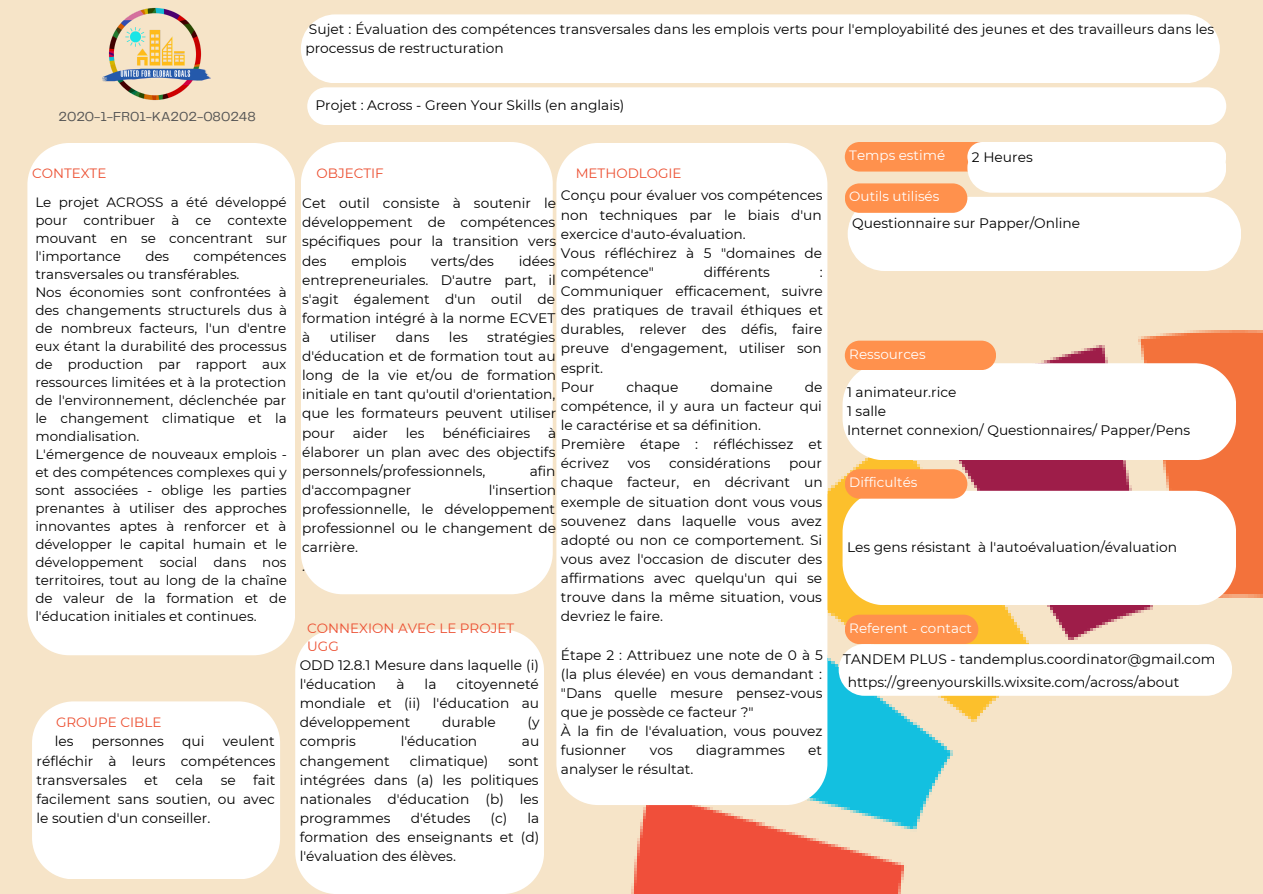
<style>
.page{position:relative;width:1263px;height:894px;background:#fff}
.page>*{position:absolute;margin:0;border:0;box-sizing:border-box;transform-origin:0 0}
.t1{font:13.8px/19px "Montserrat";color:#000;text-align:justify}
.t2{font:13.5px/18px "Montserrat";color:#000;text-align:justify}
.t3{font:13.5px "Montserrat";color:#fff}
.t4{font:13.5px/18px "Montserrat";color:#ec4f31}
.t5{font:13.5px "Telegraf";color:#545454}
</style>
<div class="page">
<div style="left:0;top:0;width:1263px;height:893px;background:#f6e4c8"></div>
<img style="left:102px;top:7px;width:109px;height:94px">
<div style="left:301px;top:14px;width:919px;height:69px;background:#fff"></div>
<img style="left:632px;top:331px;width:631px;height:562px">
<div style="left:556px;top:143px;width:271px;height:661px;background:#fff"></div>
<div style="left:32px;top:701px;width:248px;height:178px;background:#fff"></div>
<div style="left:295px;top:629px;width:249px;height:264px;background:#fff"></div>
<div style="left:27px;top:143px;width:268px;height:512px;background:#fff"></div>
<div style="left:307px;top:87px;width:919px;height:38px;background:#fff;border-radius:19px"></div>
<svg style="left:845px;top:183px;width:396px;height:88px;background:#fef1e7"></svg>
<svg style="left:842px;top:340px;width:394px;height:120px;background:#fce7dc"></svg>
<div style="left:842px;top:490px;width:394px;height:115px;background:#fff"></div>
<svg style="left:845px;top:469px;width:122px;height:29px;background:#fe9450"></svg>
<svg style="left:839px;top:614px;width:393px;height:81px"></svg>
<svg style="left:845px;top:142px;width:381px;height:29px;background:#fe9e63"></svg>
<svg style="left:1089px;top:762px;width:100px;height:97px"></svg>
<div style="left:301px;top:142px;width:252px;height:452px;background:#fff"></div>
<div style="left:967px;top:143px;width:259px;height:50px;background:#fff;border-radius:25px"></div>
<p class="t5" style="left:58px;top:111px;width:199px">2020-1-FR01-KA202-080248</p>
<p class="t1" style="left:305px;top:19px;width:910px">Sujet : Évaluation des compétences transversales dans les emplois verts pour l'employabilité des jeunes et des travailleurs dans les processus de restructuration</p>
<p class="t1" style="left:315px;top:95px;width:310px">Projet : Across - Green Your Skills (en anglais)</p>
<p class="t3" style="left:849px;top:147px;width:97px">Temps estimé</p>
<p class="t1" style="left:972px;top:148px;width:62px">2 Heures</p>
<p class="t4" style="left:32px;top:164px;width:76px">CONTEXTE</p>
<p class="t4" style="left:316px;top:164px;width:69px">OBJECTIF</p>
<p class="t4" style="left:576px;top:164px;width:107px">METHODLOGIE</p>
<p class="t2" style="left:35px;top:193px;width:253px">Le projet ACROSS a été développé pour contribuer à ce contexte mouvant en se concentrant sur l'importance</p>
<p class="t2" style="left:145px;top:247px;width:25px">des</p>
<p class="t2" style="left:35px;top:247px;width:253px;text-indent:158px">compétences transversales ou transférables.</p>
<p class="t2" style="left:35px;top:283px;width:253px">Nos économies sont confrontées à des changements structurels dus à de nombreux facteurs, l'un d'entre eux étant la durabilité des processus de production par rapport aux ressources limitées et à la protection de l'environnement, déclenchée par le changement climatique et la mondialisation.</p>
<p class="t2" style="left:35px;top:444px;width:253px">L'émergence de nouveaux emplois - et des compétences complexes qui y sont associées - oblige les parties prenantes à utiliser des approches innovantes aptes à renforcer et à développer le capital humain et le développement social dans nos territoires, tout au long de la chaîne de valeur de la formation et de l'éducation initiales et continues.</p>
<p class="t4" style="left:56px;top:712px;width:107px">GROUPE CIBLE</p>
<p class="t1" style="left:37px;top:731px;width:240px;text-indent:186px">veulent réfléchir à leurs compétences transversales</p>
<p class="t1" style="left:55px;top:731px;width:20px">les</p>
<p class="t1" style="left:92px;top:731px;width:74px">personnes</p>
<p class="t1" style="left:182px;top:731px;width:24px">qui</p>
<p class="t1" style="left:37px;top:770px;width:240px;text-indent:217px">fait facilement sans soutien, ou avec le soutien d'un conseiller.</p>
<p class="t1" style="left:144px;top:770px;width:15px">et</p>
<p class="t1" style="left:175px;top:770px;width:29px">cela</p>
<p class="t1" style="left:221px;top:770px;width:17px">se</p>
<p class="t1" style="left:561px;top:186px;width:263px">Conçu pour évaluer vos compétences non techniques par le biais d'un exercice d'auto-évaluation.</p>
<p class="t1" style="left:561px;top:243px;width:263px">Vous réfléchirez à 5 "domaines de compétence"</p>
<p class="t1" style="left:302px;top:194px;width:256px">Cet outil consiste à soutenir le développement de compétences spécifiques pour la transition vers des</p>
<p class="t1" style="left:351px;top:251px;width:57px">emplois</p>
<p class="t1" style="left:431px;top:251px;width:64px">verts/des</p>
<p class="t1" style="left:302px;top:251px;width:255px;text-indent:217px">idées entrepreneuriales. D'autre part, il s'agit également d'un outil de formation intégré à la norme ECVET à</p>
<p class="t1" style="left:704px;top:262px;width:68px">différents</p>
<p class="t1" style="left:561px;top:262px;width:263px;text-indent:259px">:<br>Communiquer efficacement, suivre des pratiques de travail éthiques et durables, relever des défis, faire preuve d'engagement, utiliser son esprit.</p>
<p class="t1" style="left:561px;top:377px;width:35px">Pour</p>
<p class="t1" style="left:626px;top:377px;width:54px">chaque</p>
<p class="t1" style="left:711px;top:377px;width:64px">domaine</p>
<p class="t1" style="left:302px;top:327px;width:256px;text-indent:185px">stratégies d'éducation et de formation tout au long de la vie et/ou de formation initiale en tant qu'outil d'orientation, que les formateurs peuvent utiliser pour</p>
<p class="t1" style="left:330px;top:327px;width:48px">utiliser</p>
<p class="t1" style="left:396px;top:327px;width:35px">dans</p>
<p class="t1" style="left:449px;top:327px;width:20px">les</p>
<p class="t1" style="left:561px;top:377px;width:263px;text-indent:244px">de compétence, il y aura un facteur qui le caractérise et sa définition.</p>
<p class="t1" style="left:561px;top:434px;width:263px">Première étape : réfléchissez et écrivez</p>
<p class="t1" style="left:353px;top:423px;width:37px">aider</p>
<p class="t1" style="left:406px;top:423px;width:20px">les</p>
<p class="t1" style="left:443px;top:423px;width:89px">bénéficiaires</p>
<p class="t1" style="left:302px;top:423px;width:255px;text-indent:246px">à élaborer un plan avec des objectifs personnels/professionnels,</p>
<p class="t1" style="left:628px;top:453px;width:24px">vos</p>
<p class="t1" style="left:669px;top:453px;width:103px">considérations</p>
<p class="t1" style="left:561px;top:453px;width:263px;text-indent:228px">pour chaque facteur, en décrivant un exemple de situation dont vous vous souvenez dans laquelle vous avez adopté ou non ce comportement. Si vous avez l'occasion de discuter des affirmations avec quelqu'un qui se trouve dans la même situation, vous devriez le faire.</p>
<p class="t1" style="left:561px;top:645px;width:263px">Étape 2 : Attribuez une note de 0 à 5 (la plus élevée) en vous demandant : "Dans quelle mesure pensez-vous que je possède ce facteur ?"</p>
<p class="t1" style="left:561px;top:721px;width:263px">À la fin de l'évaluation, vous pouvez fusionner</p>
<p class="t1" style="left:530px;top:461px;width:27px">afin</p>
<p class="t1" style="left:302px;top:480px;width:111px">d'accompagner</p>
<p class="t1" style="left:302px;top:480px;width:256px;text-indent:187px">l'insertion professionnelle, le développement professionnel ou le changement de carrière.</p>
<p class="t1" style="left:302px;top:556px;width:4px">.</p>
<p class="t4" style="left:307px;top:619px;width:208px">CONNEXION AVEC LE PROJET<br>UGG</p>
<p class="t1" style="left:300px;top:655px;width:241px">ODD 12.8.1 Mesure dans laquelle (i) l'éducation</p>
<p class="t1" style="left:300px;top:674px;width:241px;text-indent:157px">citoyenneté mondiale et (ii) l'éducation au développement</p>
<p class="t1" style="left:396px;top:674px;width:10px">à</p>
<p class="t1" style="left:425px;top:674px;width:13px">la</p>
<p class="t1" style="left:442px;top:712px;width:55px">durable</p>
<p class="t1" style="left:527px;top:712px;width:13px">(y</p>
<p class="t1" style="left:300px;top:731px;width:58px">compris</p>
<p class="t1" style="left:401px;top:731px;width:78px">l'éducation</p>
<p class="t1" style="left:522px;top:731px;width:19px">au</p>
<p class="t1" style="left:300px;top:750px;width:92px">changement</p>
<p class="t1" style="left:410px;top:750px;width:80px">climatique)</p>
<p class="t1" style="left:650px;top:740px;width:24px">vos</p>
<p class="t1" style="left:696px;top:740px;width:90px">diagrammes</p>
<p class="t1" style="left:808px;top:740px;width:15px">et</p>
<p class="t1" style="left:561px;top:759px;width:134px">analyser le résultat.</p>
<p class="t1" style="left:300px;top:750px;width:240px;text-indent:209px">sont intégrées dans (a) les politiques nationales d'éducation (b) les programmes</p>
<p class="t1" style="left:300px;top:808px;width:241px;text-indent:191px">(c) la formation des enseignants et (d) l'évaluation des élèves.</p>
<p class="t1" style="left:411px;top:808px;width:61px">d'études</p>
<p class="t3" style="left:849px;top:188px;width:92px">Outils utilisés</p>
<p class="t1" style="left:852px;top:214px;width:230px">Questionnaire sur Papper/Online</p>
<p class="t3" style="left:849px;top:345px;width:78px">Ressources</p>
<p class="t1" style="left:847px;top:382px;width:111px">1 animateur.rice</p>
<p class="t1" style="left:847px;top:401px;width:41px">1 salle</p>
<p class="t1" style="left:847px;top:420px;width:344px">Internet connexion/ Questionnaires/ Papper/Pens</p>
<p class="t3" style="left:849px;top:474px;width:70px">Difficultés</p>
<p class="t1" style="left:847px;top:537px;width:332px">Les gens résistant à l'autoévaluation/évaluation</p>
<p class="t3" style="left:849px;top:619px;width:124px">Referent - contact</p>
<p class="t1" style="left:843px;top:649px;width:374px">TANDEM PLUS - tandemplus.coordinator@gmail.com</p>
<p class="t1" style="left:848px;top:672px;width:333px">https://greenyourskills.wixsite.com/across/about</p>
</div>
